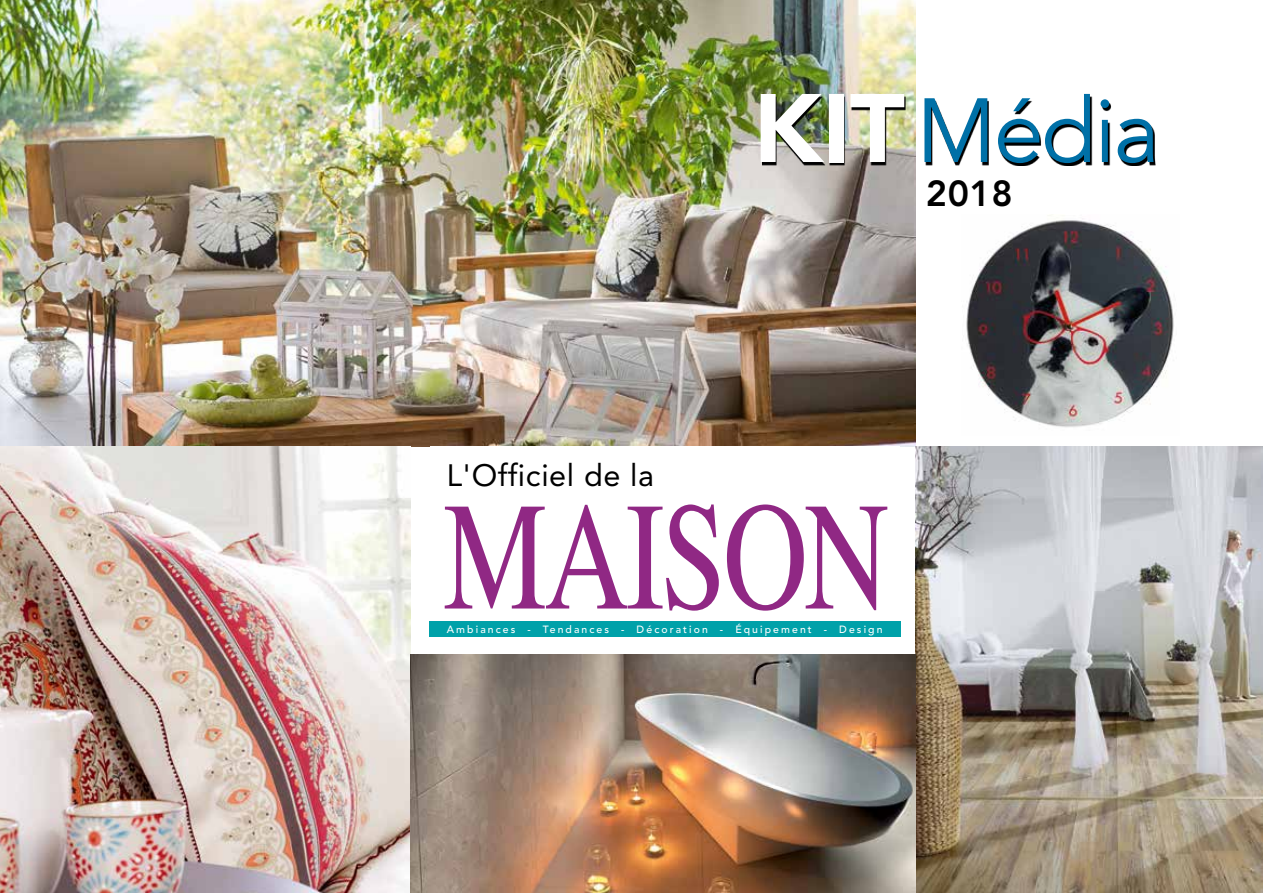
<style>
.page{position:relative;width:1263px;height:893px;background:#fff}
.page>*{position:absolute;margin:0;border:0;box-sizing:border-box;transform-origin:0 0}
.t1{font:153.9px "Times";letter-spacing:-.03em;color:#902884;scale:.76 1}
.t2{font:90px "Avenir LT";letter-spacing:-.025em;color:#0070a7}
.t3{font:800 36px "Avenir LT";color:#000}
.t4{font:30.6px "Avenir LT";letter-spacing:.02em;color:#000}
.t5{font:500 10.5px "Avenir LT";letter-spacing:.2em;color:#fff}
.s1{font-weight:900;font-size:96px;color:#fff}
</style>
<div class="page">
<img style="left:0;top:0;width:915px;height:446px">
<img style="left:915px;top:446px;width:348px;height:447px">
<img style="left:0;top:446px;width:410px;height:447px">
<img style="left:410px;top:655px;width:505px;height:238px">
<img style="left:762px;top:96px;width:393px;height:70px">
<div style="left:429px;top:621px;width:471px;height:15px;background:#00a1a9"></div>
<img style="left:966px;top:215px;width:208px;height:213px">
<h2 class="t2" style="left:753px;top:79px;width:408px"><span class="s1">KIT</span>Média</h2>
<h3 class="t3" style="left:926px;top:172px;width:88px">2018</h3>
<h3 class="t4" style="left:447px;top:457px;width:209px">L'Officiel de la</h3>
<h1 class="t1" style="left:443px;top:470px;width:588px">MAISON</h1>
<p class="t5" style="left:447px;top:623px;width:437px">Ambiances - Tendances - Décoration - Équipement - Design</p>
</div>
